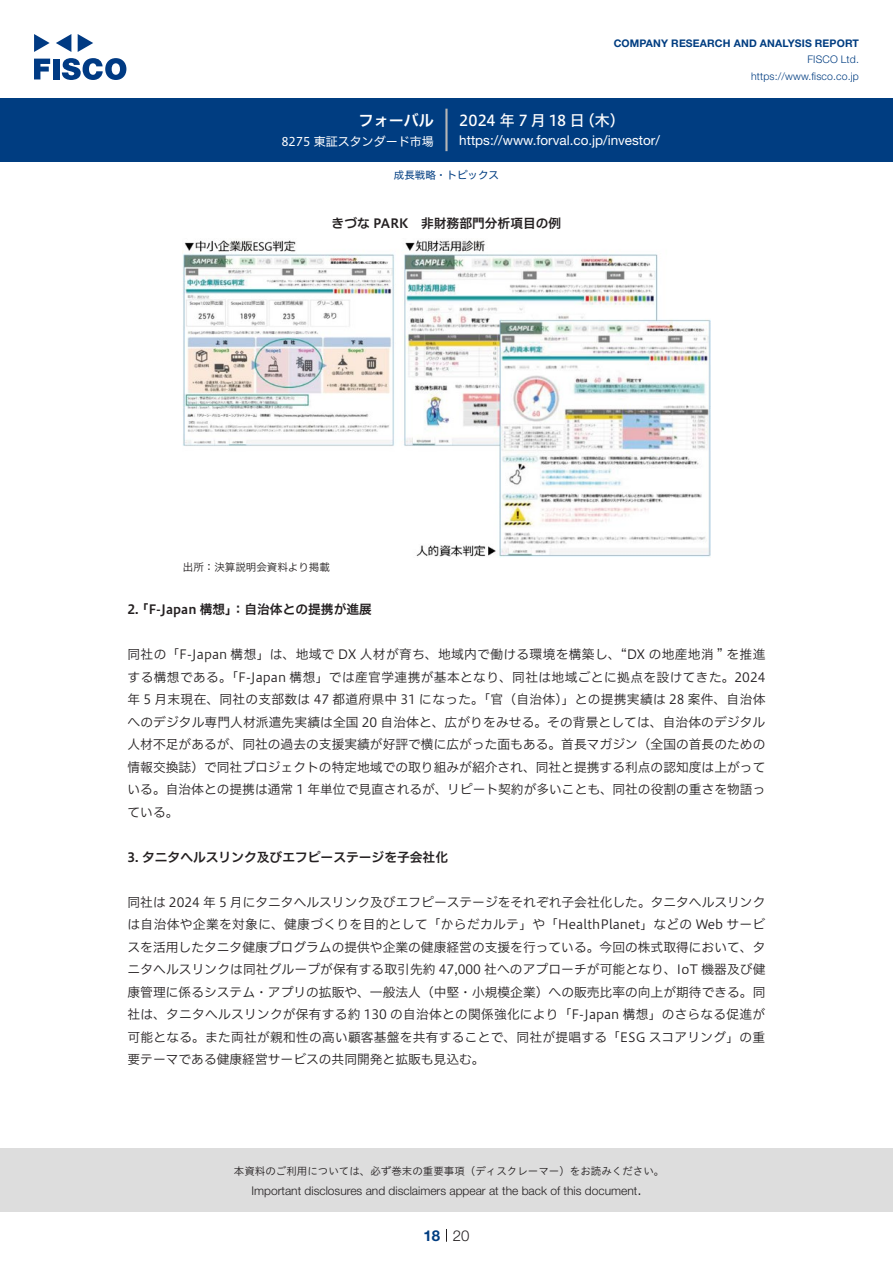
<style>
.page{position:relative;width:893px;height:1263px;background:#fff}
.page>*{position:absolute;margin:0;border:0;box-sizing:border-box;transform-origin:0 0}
.t1{font:15px "Hiragino UD Sans F Std N W5";color:#fff}
.t2{font:15px "Hiragino UD Sans F Std N W6";color:#fff}
.t3{font:300 15px "Helvetica Neue LT Std";color:#231f20}
.t4{font:700 15px "Helvetica Neue LT Std";color:#003d81}
.t5{font:13.5px "Helvetica Neue LT Std";color:#fff}
.本文{font:12.75px/22.5px "Hiragino UD Sans F Std N W3";color:#231f20;text-align:justify}
.小タイトル{font:12.75px "Hiragino UD Sans F Std N W6";color:#231f20}
.チャートタイトル{font:12.75px "Hiragino UD Sans F Std N W6";color:#231f20}
.t6{font:300 12px "Helvetica Neue LT Std";color:#231f20}
.t7{font:12px "Hiragino UD Sans F Std N W4";color:#fff}
.t8{font:10.5px "Hiragino UD Sans Std W3";color:#231f20}
.t9{font:700 10.5px "Helvetica Neue LT Std";letter-spacing:.015em;color:#003d81}
.t10{font:300 10.5px/16.5px "Helvetica Neue LT Std";letter-spacing:.015em;color:#003d81;text-align:right}
.表組み基本スタイル{font:10.5px "Hiragino UD Sans F Std N W3";color:#231f20}
.ヘッダー{font:10.5px "Hiragino UD Sans F Std N W4";color:#003d81}
</style>
<div class="page">
<div style="left:0;top:1148px;width:893px;height:64px;background:#ddd"></div>
<svg style="left:34px;top:59px;width:16px;height:20px"></svg>
<div style="left:53px;top:59px;width:6px;height:20px;background:#003a83"></div>
<svg style="left:62px;top:58px;width:64px;height:22px"></svg>
<svg style="left:34px;top:34px;width:16px;height:18px"></svg>
<svg style="left:78px;top:34px;width:15px;height:18px"></svg>
<svg style="left:56px;top:34px;width:15px;height:18px"></svg>
<div style="left:0;top:98px;width:893px;height:64px;background:#003d81"></div>
<hr style="left:445px;top:109px;width:3px;height:42px;background:#b5b5b6">
<svg style="left:446px;top:1229px;width:1px;height:13px"></svg>
<img style="left:183px;top:240px;width:527px;height:317px">
<p class="t2" style="left:359px;top:109px;width:77px">フォーバル</p>
<p class="t7" style="left:281px;top:132px;width:154px">8275 東証スタンダード市場</p>
<p class="t9" style="left:614px;top:37px;width:247px">COMPANY RESEARCH AND ANALYSIS REPORT</p>
<p class="t10" style="left:751px;top:51px;width:109px">FISCO Ltd. https://www.fisco.co j p.</p>
<p class="t1" style="left:580px;top:109px;width:46px">（木(</p>
<p class="t1" style="left:459px;top:109px;width:127px">2024 年 7 月 18 日</p>
<p class="t5" style="left:459px;top:132px;width:202px">https://www.forval.co j p. /investor/</p>
<p class="ヘッダー" style="left:394px;top:167px;width:106px">成長戦略・トピックス</p>
<p class="チャートタイトル" style="left:332px;top:214px;width:231px">きづな PARK　非財務部門分析項目の例</p>
<p class="表組み基本スタイル" style="left:183px;top:559px;width:148px">出所：決算説明会資料より掲載</p>
<p class="小タイトル" style="left:136px;top:600px;width:238px">「F-Japan 構想：」自治体との提携が進展</p>
<p class="小タイトル" style="left:128px;top:600px;width:13px">2.</p>
<p class="本文" style="left:128px;top:642px;width:639px">同社の「F-Japan 構想」は、地域で DX 人材が育ち、地域内で働ける環境を構築し、“DX の地産地消 ” を推進する構想である。「F-Japan 構想」では産官学連携が基本となり、同社は地域ごとに拠点を設けてきた。2024年 5 月末現在、同社の支部数は 47 都道府県中 31 になった。「官（自治体）」との提携実績は 28 案件、自治体へのデジタル専門人材派遣先実績は全国 20 自治体と、広がりをみせる。その背景としては、自治体のデジタル人材不足があるが、同社の過去の支援実績が好評で横に広がった面もある。首長マガジン（全国の首長のための情報交換誌）で同社プロジェクトの特定地域での取り組みが紹介され、同社と提携する利点の認知度は上がっている。自治体との提携は通常 1 年単位で見直されるが、リピート契約が多いことも、同社の役割の重さを物語っている。</p>
<p class="小タイトル" style="left:128px;top:847px;width:322px">3. タニタヘルスリンク及びエフピーステージを子会社化</p>
<p class="本文" style="left:128px;top:890px;width:639px">同社は 2024 年 5 月にタニタヘルスリンク及びエフピーステージをそれぞれ子会社化した。タニタヘルスリンクは自治体や企業を対象に、健康づくりを目的として「からだカルテ」や「HealthPlanet」などの Web サービスを活用したタニタ健康プログラムの提供や企業の健康経営の支援を行っている。今回の株式取得において、タニタヘルスリンクは同社グループが保有する取引先約 47,000 社へのアプローチが可能となり、IoT 機器及び健康管理に係るシステム・アプリの拡販や、一般法人（中堅・小規模企業）への販売比率の向上が期待できる。同社は、タニタヘルスリンクが保有する約 130 の自治体との関係強化により「F-Japan 構想」のさらなる促進が可能となる。また両社が親和性の高い顧客基盤を共有することで、同社が提唱する「ESG スコアリング」の重要テーマである健康経営サービスの共同開発と拡販も見込む。</p>
<p class="t8" style="left:234px;top:1163px;width:432px">本資料のご利用については、必ず巻末の重要事項（ディスクレーマー）をお読みください。</p>
<p class="t3" style="left:637px;top:1180px;width:6px">.</p>
<p class="t6" style="left:251px;top:1183px;width:387px">Important disclosures and disclaimers appear at the back of this document</p>
<p class="t4" style="left:423px;top:1226px;width:18px">18</p>
<p class="t3" style="left:453px;top:1226px;width:18px">20</p>
</div>
